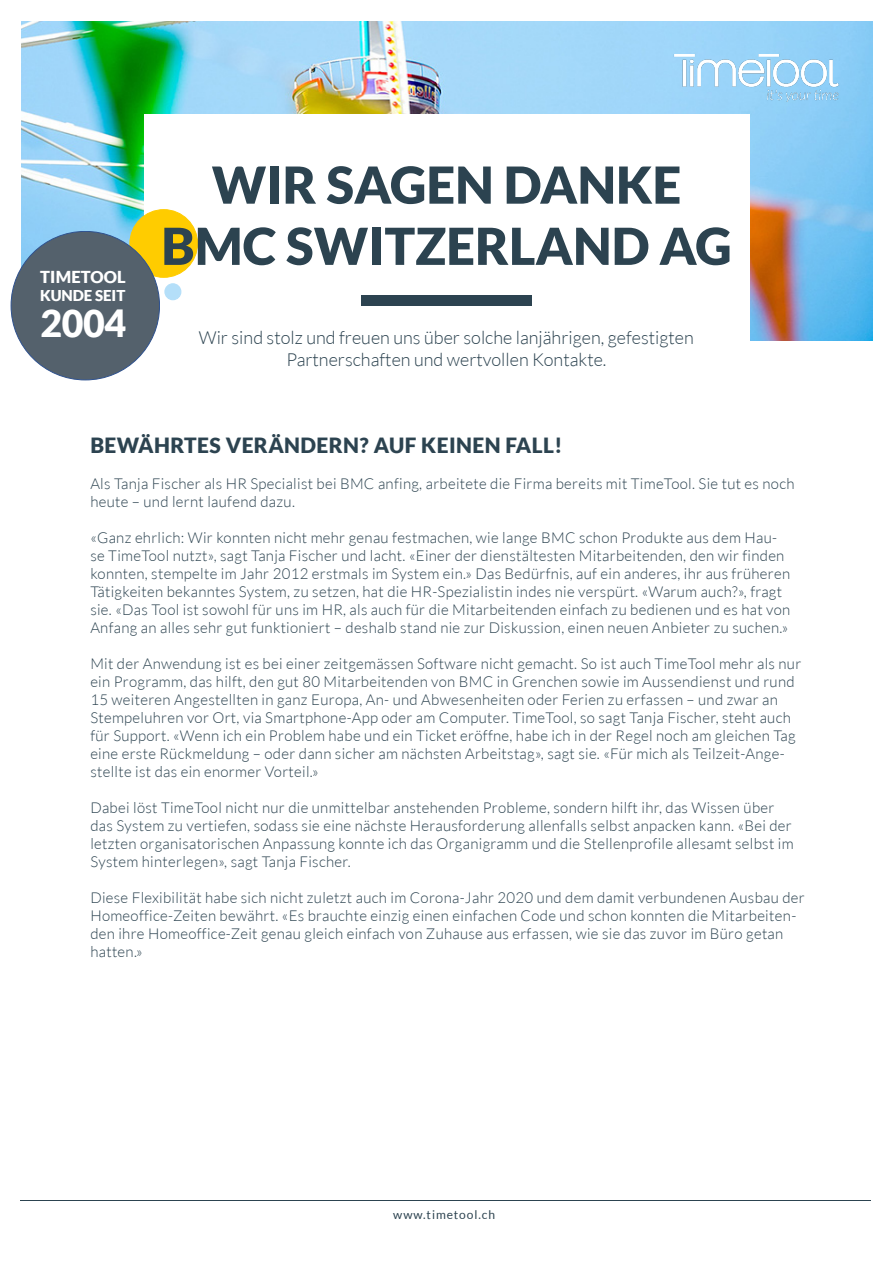
<style>
.page{position:relative;width:893px;height:1263px;background:#fff}
.page>*{position:absolute;margin:0;border:0;box-sizing:border-box;transform-origin:0 0}
.t1{font:900 51px "Lato";color:#2c4350}
.t2{font:900 37.5px "Lato";color:#fff}
.t3{font:900 21px "Lato";letter-spacing:.02em;color:#2c4350}
.t4{font:300 18px "Lato";color:#2c4350}
.t5{font:900 16.5px "Lato";letter-spacing:.01em;color:#fff}
.t6{font:300 15px/18px "Lato";letter-spacing:.02em;color:#2c4350}
.t7{font:900 15px "Lato";letter-spacing:-.005em;color:#fff}
.t8{font:12px "Lato";letter-spacing:.075em;color:#2c4350}
</style>
<div class="page">
<img style="left:21px;top:21px;width:851px;height:319px">
<div style="left:145px;top:115px;width:605px;height:255px;background:#fff"></div>
<img style="left:671px;top:54px;width:170px;height:48px">
<div style="left:361px;top:295px;width:170px;height:11px;background:#2c4350"></div>
<div style="left:130px;top:210px;width:68px;height:67px;background:#fc0;border-radius:50%"></div>
<div style="left:130px;top:209px;width:68px;height:68px;border:1px solid #fc0;border-radius:50%"></div>
<hr style="left:20px;top:1200px;width:850px;height:1px;background:#2c4350">
<div style="left:11px;top:231px;width:149px;height:149px;background:#54616c;border-radius:50%"></div>
<div style="left:165px;top:284px;width:16px;height:16px;background:#b4dff9;border-radius:50%"></div>
<div style="left:164px;top:283px;width:17px;height:17px;border:1px solid #b4dff9;border-radius:50%"></div>
<p class="t5" style="left:40px;top:268px;width:87px">TIMETOOL</p>
<p class="t7" style="left:40px;top:287px;width:87px">KUNDE SEIT</p>
<p class="t2" style="left:40px;top:301px;width:87px">2004</p>
<p class="t1" style="left:212px;top:155px;width:471px">WIR SAGEN DANKE</p>
<p class="t1" style="left:161px;top:216px;width:572px">BMC SWITZERLAND AG</p>
<p class="t4" style="left:199px;top:328px;width:496px">Wir sind stolz und freuen uns über solche lanjährigen, gefestigten</p>
<p class="t4" style="left:286px;top:349px;width:322px">Partnerschaften und wertvollen Kontakte.</p>
<p class="t3" style="left:90px;top:433px;width:473px">BEWÄHRTES VERÄNDERN? AUF KEINEN FALL!</p>
<p class="t6" style="left:90px;top:474px;width:706px">Als Tanja Fischer als HR Specialist bei BMC anfing, arbeitete die Firma bereits mit TimeTool. Sie tut es noch heute – und lernt laufend dazu.</p>
<p class="t6" style="left:90px;top:528px;width:701px">«Ganz ehrlich: Wir konnten nicht mehr genau festmachen, wie lange BMC schon Produkte aus dem Hau&shy;se TimeTool nutzt», sagt Tanja Fischer und lacht. «Einer der dienstältesten Mitarbeitenden, den wir finden konnten, stempelte im Jahr 2012 erstmals im System ein.» Das Bedürfnis, auf ein anderes, ihr aus früheren Tätigkeiten bekanntes System, zu setzen, hat die HR-Spezialistin indes nie verspürt. «Warum auch?», fragt sie. «Das Tool ist sowohl für uns im HR, als auch für die Mitarbeitenden einfach zu bedienen und es hat von Anfang an alles sehr gut funktioniert – deshalb stand nie zur Diskussion, einen neuen Anbieter zu suchen.»</p>
<p class="t6" style="left:90px;top:654px;width:712px">Mit der Anwendung ist es bei einer zeitgemässen Software nicht gemacht. So ist auch TimeTool mehr als nur ein Programm, das hilft, den gut 80 Mitarbeitenden von BMC in Grenchen sowie im Aussendienst und rund 15 weiteren Angestellten in ganz Europa, An- und Abwesenheiten oder Ferien zu erfassen – und zwar an Stempeluhren vor Ort, via Smartphone-App oder am Computer. TimeTool, so sagt Tanja Fischer, steht auch für Support. «Wenn ich ein Problem habe und ein Ticket eröffne, habe ich in der Regel noch am gleichen Tag eine erste Rückmeldung – oder dann sicher am nächsten Arbeitstag», sagt sie. «Für mich als Teilzeit-Ange&shy;stellte ist das ein enormer Vorteil.»</p>
<p class="t6" style="left:90px;top:798px;width:705px">Dabei löst TimeTool nicht nur die unmittelbar anstehenden Probleme, sondern hilft ihr, das Wissen über das System zu vertiefen, sodass sie eine nächste Herausforderung allenfalls selbst anpacken kann. «Bei der letzten organisatorischen Anpassung konnte ich das Organigramm und die Stellenprofile allesamt selbst im System hinterlegen», sagt Tanja Fischer.</p>
<p class="t6" style="left:90px;top:888px;width:716px">Diese Flexibilität habe sich nicht zuletzt auch im Corona-Jahr 2020 und dem damit verbundenen Ausbau der Homeoffice-Zeiten bewährt. «Es brauchte einzig einen einfachen Code und schon konnten die Mitarbeiten&shy;den ihre Homeoffice-Zeit genau gleich einfach von Zuhause aus erfassen, wie sie das zuvor im Büro getan hatten.»</p>
<p class="t8" style="left:393px;top:1208px;width:103px">www.timetool.ch</p>
</div>
